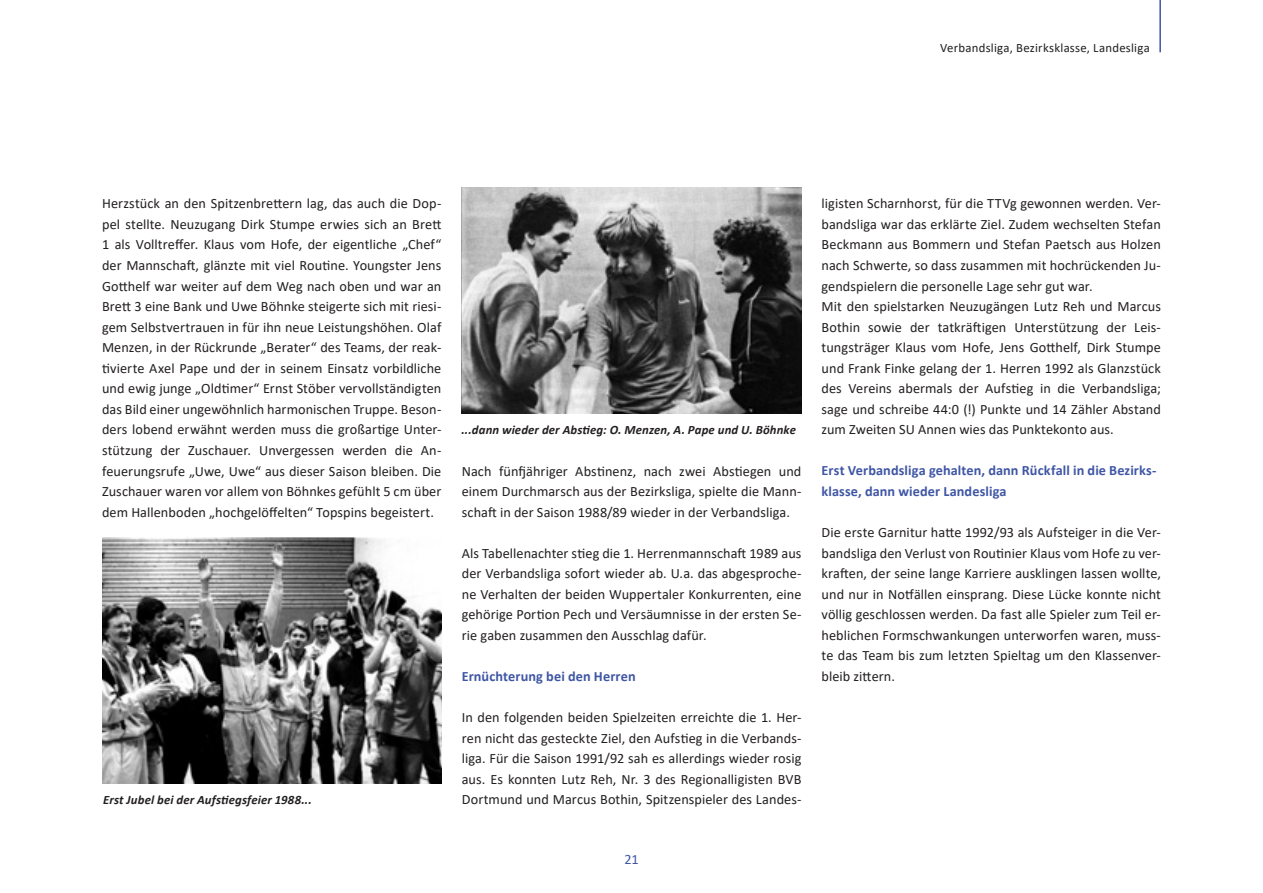
<style>
.page{position:relative;width:1263px;height:893px;background:#fff}
.page>*{position:absolute;margin:0;border:0;box-sizing:border-box;transform-origin:0 0}
.t1{font:14.25px/20.5px "Calibri";letter-spacing:.005em;color:#231f20;text-align:justify}
.t2{font:700 14.25px/20.5px "Calibri";letter-spacing:.005em;color:#3f56a5}
.t3{font:14.25px "Calibri";color:#3f56a5}
.t4{font:italic 700 12.75px "Calibri";letter-spacing:.01em;color:#231f20}
.t5{font:12.75px "Calibri";letter-spacing:.02em;color:#231f20}
</style>
<div class="page">
<hr style="left:1159px;top:0;width:2px;height:52px;background:#3f56a5">
<img style="left:102px;top:537px;width:339px;height:247px">
<img style="left:462px;top:188px;width:339px;height:226px">
<p class="t5" style="left:940px;top:39px;width:211px">Verbandsliga, Bezirksklasse, Landesliga</p>
<p class="t1" style="left:102px;top:193px;width:341px">Herzstück an den Spitzenbrettern lag, das auch die Dop&shy;pel stellte. Neuzugang Dirk Stumpe erwies sich an Brett 1 als Volltreffer. Klaus vom Hofe, der eigentliche „Chef“ der Mannschaft, glänzte mit viel Routine. Youngster Jens Gotthelf war weiter auf dem Weg nach oben und war an Brett 3 eine Bank und Uwe Böhnke steigerte sich mit riesi&shy;gem Selbstvertrauen in für ihn neue Leistungshöhen. Olaf Menzen, in der Rückrunde „Berater“ des Teams, der reak&shy;tivierte Axel Pape und der in seinem Einsatz vorbildliche und ewig junge „Oldtimer“ Ernst Stöber vervollständigten das Bild einer ungewöhnlich harmonischen Truppe. Beson&shy;ders lobend erwähnt werden muss die großartige Unter&shy;stützung der Zuschauer. Unvergessen werden die An&shy;feuerungsrufe „Uwe, Uwe“ aus dieser Saison bleiben. Die Zuschauer waren vor allem von Böhnkes gefühlt 5 cm über dem Hallenboden „hochgelöffelten“ Topspins begeistert.</p>
<p class="t4" style="left:103px;top:791px;width:210px">Erst Jubel bei der Aufstiegsfeier 1988...</p>
<p class="t4" style="left:461px;top:421px;width:336px">...dann wieder der Abstieg: O. Menzen, A. Pape und U. Böhnke</p>
<p class="t1" style="left:462px;top:460px;width:341px">Nach fünfjähriger Abstinenz, nach zwei Abstiegen und einem Durchmarsch aus der Bezirksliga, spielte die Mann&shy;schaft in der Saison 1988/89 wieder in der Verbandsliga.</p>
<p class="t1" style="left:462px;top:542px;width:341px">Als Tabellenachter stieg die 1. Herrenmannschaft 1989 aus der Verbandsliga sofort wieder ab. U.a. das abgesproche&shy;ne Verhalten der beiden Wuppertaler Konkurrenten, eine gehörige Portion Pech und Versäumnisse in der ersten Se&shy;rie gaben zusammen den Ausschlag dafür.</p>
<p class="t2" style="left:462px;top:666px;width:175px">Ernüchterung bei den Herren</p>
<p class="t1" style="left:462px;top:707px;width:341px">In den folgenden beiden Spielzeiten erreichte die 1. Her&shy;ren nicht das gesteckte Ziel, den Aufstieg in die Verbands&shy;liga. Für die Saison 1991/92 sah es allerdings wieder rosig aus. Es konnten Lutz Reh, Nr. 3 des Regionalligisten BVB Dortmund und Marcus Bothin, Spitzenspieler des Landes-</p>
<p class="t3" style="left:624px;top:850px;width:16px">21</p>
<p class="t1" style="left:821px;top:193px;width:341px;text-align:left">ligisten Scharnhorst, für die TTVg gewonnen werden. Ver&shy;bandsliga war das erklärte Ziel. Zudem wechselten Stefan Beckmann aus Bommern und Stefan Paetsch aus Holzen nach Schwerte, so dass zusammen mit hochrückenden Ju&shy;gendspielern die personelle Lage sehr gut war.<br>Mit den spielstarken Neuzugängen Lutz Reh und Marcus Bothin sowie der tatkräftigen Unterstützung der Leis&shy;tungsträger Klaus vom Hofe, Jens Gotthelf, Dirk Stumpe und Frank Finke gelang der 1. Herren 1992 als Glanzstück des Vereins abermals der Aufstieg in die Verbandsliga; sage und schreibe 44:0 (!) Punkte und 14 Zähler Abstand zum Zweiten SU Annen wies das Punktekonto aus.</p>
<p class="t2" style="left:821px;top:460px;width:336px">Erst Verbandsliga gehalten, dann Rückfall in die Bezirks&shy;klasse, dann wieder Landesliga</p>
<p class="t1" style="left:821px;top:522px;width:341px">Die erste Garnitur hatte 1992/93 als Aufsteiger in die Ver&shy;bandsliga den Verlust von Routinier Klaus vom Hofe zu ver&shy;kraften, der seine lange Karriere ausklingen lassen wollte, und nur in Notfällen einsprang. Diese Lücke konnte nicht völlig geschlossen werden. Da fast alle Spieler zum Teil er&shy;heblichen Formschwankungen unterworfen waren, muss&shy;te das Team bis zum letzten Spieltag um den Klassenver&shy;bleib zittern.</p>
</div>
